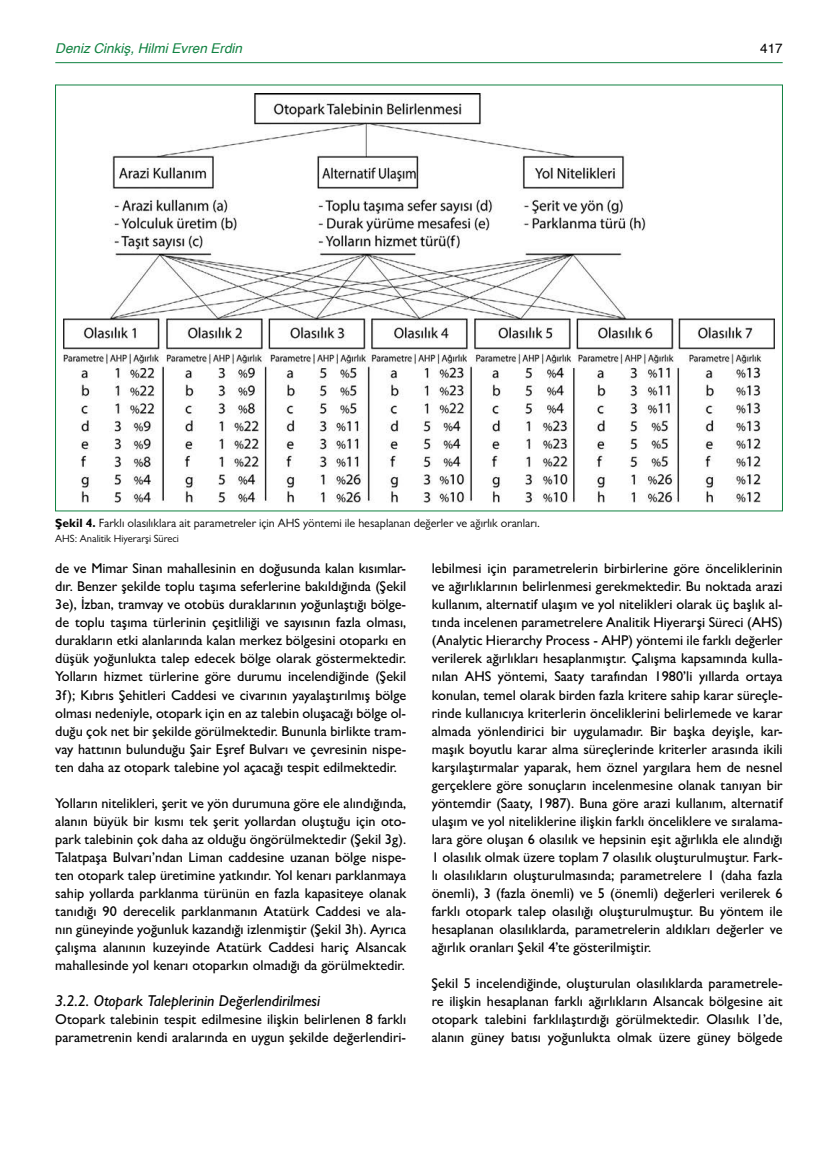
<style>
.page{position:relative;width:838px;height:1170px;background:#fff}
.page>*{position:absolute;margin:0;border:0;box-sizing:border-box;transform-origin:0 0}
.t1{font:italic 500 15.75px "Gill Sans MT Pro";color:#000}
.t2{font:500 14.25px/18px "Gill Sans MT Pro";color:#000;text-align:justify}
.t3{font:italic 13.5px "Helvetica";color:#0f8140}
.t4{font:13.5px "Helvetica";color:#000}
.t5{font:12px "Gill Sans MT Pro";color:#000}
.t6{font:10.5px "Gill Sans MT Pro";color:#000}
.s1{font-weight:700}
</style>
<div class="page">
<hr style="left:55px;top:62px;width:727px;height:1px;background:#0f8140">
<img style="left:64px;top:93px;width:710px;height:409px">
<p class="t3" style="left:55px;top:37px;width:188px">Deniz Cinkiş, Hilmi Evren Erdin</p>
<p class="t4" style="left:760px;top:37px;width:24px">417</p>
<p class="t5" style="left:55px;top:515px;width:486px"><span class="s1">Şekil 4.</span> Farklı olasılıklara ait parametreler için AHS yöntemi ile hesaplanan değerler ve ağırlık oranları.</p>
<p class="t6" style="left:55px;top:532px;width:125px">AHS: Analitik Hiyerarşi Süreci</p>
<p class="t2" style="left:55px;top:559px;width:352px">de ve Mimar Sinan mahallesinin en doğusunda kalan kısımlar&shy;dır. Benzer şekilde toplu taşıma seferlerine bakıldığında (Şekil 3e), İzban, tramvay ve otobüs duraklarının yoğunlaştığı bölge&shy;de toplu taşıma türlerinin çeşitliliği ve sayısının fazla olması, durakların etki alanlarında kalan merkez bölgesini otoparkı en düşük yoğunlukta talep edecek bölge olarak göstermektedir.<br>Yolların hizmet türlerine göre durumu incelendiğinde (Şekil 3f); Kıbrıs Şehitleri Caddesi ve civarının yayalaştırılmış bölge olması nedeniyle, otopark için en az talebin oluşacağı bölge ol&shy;duğu çok net bir şekilde görülmektedir. Bununla birlikte tram&shy;vay hattının bulunduğu Şair Eşref Bulvarı ve çevresinin nispe&shy;ten daha az otopark talebine yol açacağı tespit edilmektedir.</p>
<p class="t2" style="left:55px;top:793px;width:352px">Yolların nitelikleri, şerit ve yön durumuna göre ele alındığında, alanın büyük bir kısmı tek şerit yollardan oluştuğu için oto&shy;park talebinin çok daha az olduğu öngörülmektedir (Şekil 3g).<br>Talatpaşa Bulvarı’ndan Liman caddesine uzanan bölge nispe&shy;ten otopark talep üretimine yatkındır. Yol kenarı parklanmaya sahip yollarda parklanma türünün en fazla kapasiteye olanak tanıdığı 90 derecelik parklanmanın Atatürk Caddesi ve ala&shy;nın güneyinde yoğunluk kazandığı izlenmiştir (Şekil 3h). Ayrıca çalışma alanının kuzeyinde Atatürk Caddesi hariç Alsancak mahallesinde yol kenarı otoparkın olmadığı da görülmektedir.</p>
<p class="t1" style="left:55px;top:991px;width:266px">3.2.2. Otopark Taleplerinin Değerlendirilmesi</p>
<p class="t2" style="left:55px;top:1010px;width:352px">Otopark talebinin tespit edilmesine ilişkin belirlenen 8 farklı parametrenin kendi aralarında en uygun şekilde değerlendiri-</p>
<p class="t2" style="left:432px;top:559px;width:352px">lebilmesi için parametrelerin birbirlerine göre önceliklerinin ve ağırlıklarının belirlenmesi gerekmektedir. Bu noktada arazi kullanım, alternatif ulaşım ve yol nitelikleri olarak üç başlık al&shy;tında incelenen parametrelere Analitik Hiyerarşi Süreci (AHS) (Analytic Hierarchy Process - AHP) yöntemi ile farklı değerler verilerek ağırlıkları hesaplanmıştır. Çalışma kapsamında kulla&shy;nılan AHS yöntemi, Saaty tarafından 1980’li yıllarda ortaya konulan, temel olarak birden fazla kritere sahip karar süreçle&shy;rinde kullanıcıya kriterlerin önceliklerini belirlemede ve karar almada yönlendirici bir uygulamadır. Bir başka deyişle, kar&shy;maşık boyutlu karar alma süreçlerinde kriterler arasında ikili karşılaştırmalar yaparak, hem öznel yargılara hem de nesnel gerçeklere göre sonuçların incelenmesine olanak tanıyan bir yöntemdir (Saaty, 1987). Buna göre arazi kullanım, alternatif ulaşım ve yol niteliklerine ilişkin farklı önceliklere ve sıralama&shy;lara göre oluşan 6 olasılık ve hepsinin eşit ağırlıkla ele alındığı 1 olasılık olmak üzere toplam 7 olasılık oluşturulmuştur. Fark&shy;lı olasılıkların oluşturulmasında; parametrelere 1 (daha fazla önemli), 3 (fazla önemli) ve 5 (önemli) değerleri verilerek 6 farklı otopark talep olasılığı oluşturulmuştur. Bu yöntem ile hesaplanan olasılıklarda, parametrelerin aldıkları değerler ve ağırlık oranları Şekil 4’te gösterilmiştir.</p>
<p class="t2" style="left:432px;top:974px;width:352px">Şekil 5 incelendiğinde, oluşturulan olasılıklarda parametrele&shy;re ilişkin hesaplanan farklı ağırlıkların Alsancak bölgesine ait otopark talebini farklılaştırdığı görülmektedir. Olasılık 1’de, alanın güney batısı yoğunlukta olmak üzere güney bölgede</p>
</div>
